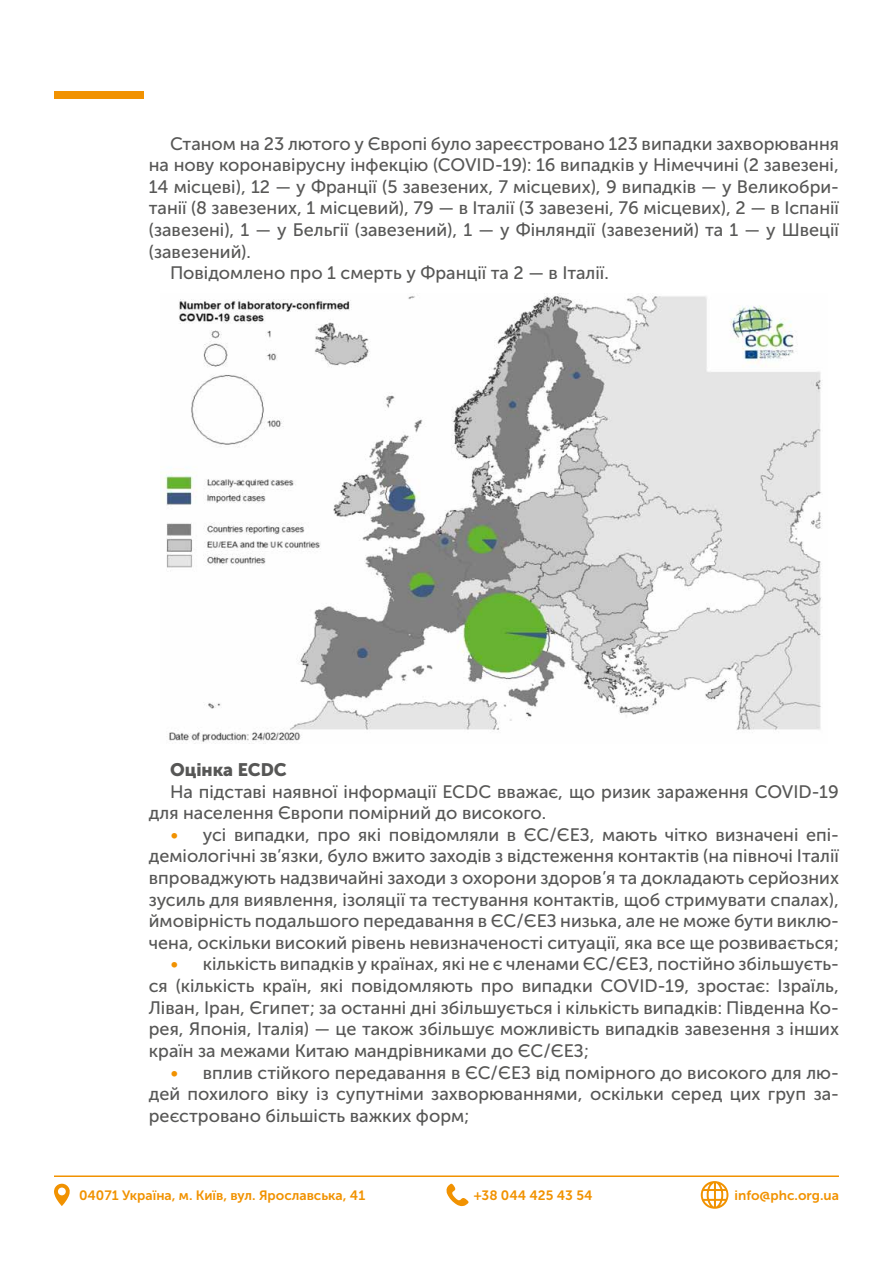
<style>
.page{position:relative;width:893px;height:1263px;background:#fff}
.page>*{position:absolute;margin:0;border:0;box-sizing:border-box;transform-origin:0 0}
.t1{font:18px/21.6px "Museo Sans Cyrl 500";color:#575756;text-align:justify}
.t2{font:18px "Museo Sans Cyrl 900";color:#575756}
.t3{font:13.5px "Museo Sans Cyrl 700";color:#f19201}
.s1{color:#f19201}
</style>
<div class="page">
<hr style="left:54px;top:1175px;width:785px;height:2px;background:#f19201">
<svg style="left:701px;top:1181px;width:27px;height:28px"></svg>
<svg style="left:54px;top:1184px;width:16px;height:22px"></svg>
<svg style="left:446px;top:1183px;width:23px;height:23px"></svg>
<div style="left:54px;top:91px;width:90px;height:8px;background:#f19201"></div>
<img style="left:160px;top:293px;width:662px;height:449px">
<p class="t1" style="left:170px;top:133px;width:670px">Станом на 23 лютого у Європі було зареєстровано 123 випадки захворювання</p>
<p class="t1" style="left:149px;top:154px;width:692px">на нову коронавірусну інфекцію (COVID-19): 16 випадків у Німеччині (2 завезені,</p>
<p class="t1" style="left:149px;top:176px;width:692px">14 місцеві), 12 — у Франції (5 завезених, 7 місцевих), 9 випадків — у Великобри-</p>
<p class="t1" style="left:149px;top:197px;width:692px">танії (8 завезених, 1 місцевий), 79 — в Італії (3 завезені, 76 місцевих), 2 — в Іспанії</p>
<p class="t1" style="left:149px;top:219px;width:692px">(завезені), 1 — у Бельгії (завезений), 1 — у Фінляндії (завезений) та 1 — у Швеції</p>
<p class="t1" style="left:149px;top:241px;width:104px">(завезений).</p>
<p class="t1" style="left:170px;top:262px;width:440px">Повідомлено про 1 смерть у Франції та 2 — в Італії.</p>
<p class="t2" style="left:170px;top:759px;width:118px">Оцінка ECDC</p>
<p class="t1" style="left:149px;top:781px;width:692px;text-indent:21px">На підставі наявної інформації ECDC вважає, що ризик зараження COVID-19 для населення Європи помірний до високого.</p>
<p class="t1" style="left:149px;top:824px;width:692px;text-indent:21px"><span class="s1">•</span> усі випадки, про які повідомляли в ЄС/ЄЕЗ, мають чітко визначені епі&shy;деміологічні зв’язки, було вжито заходів з відстеження контактів (на півночі Італії впроваджують надзвичайні заходи з охорони здоров’я та докладають серйозних зусиль для виявлення, ізоляції та тестування контактів, щоб стримувати спалах), ймовірність подальшого передавання в ЄС/ЄЕЗ низька, але не може бути виклю&shy;чена, оскільки високий рівень невизначеності ситуації, яка все ще розвивається;</p>
<p class="t1" style="left:149px;top:953px;width:692px;text-indent:21px"><span class="s1">•</span> кількість випадків у країнах, які не є членами ЄС/ЄЕЗ, постійно збільшуєть&shy;ся (кількість країн, які повідомляють про випадки COVID-19, зростає: Ізраїль, Ліван, Іран, Єгипет; за останні дні збільшується і кількість випадків: Південна Ко&shy;рея, Японія, Італія) — це також збільшує можливість випадків завезення з інших країн за межами Китаю мандрівниками до ЄС/ЄЕЗ;</p>
<p class="t1" style="left:149px;top:1061px;width:692px;text-indent:21px"><span class="s1">•</span> вплив стійкого передавання в ЄС/ЄЕЗ від помірного до високого для лю&shy;дей похилого віку із супутніми захворюваннями, оскільки серед цих груп за&shy;реєстровано більшість важких форм;</p>
<p class="t3" style="left:79px;top:1188px;width:288px">04071 Україна, м. Київ, вул. Ярославська, 41</p>
<p class="t3" style="left:474px;top:1188px;width:120px">+38 044 425 43 54</p>
<p class="t3" style="left:735px;top:1188px;width:106px">info@phc.org.ua</p>
</div>
